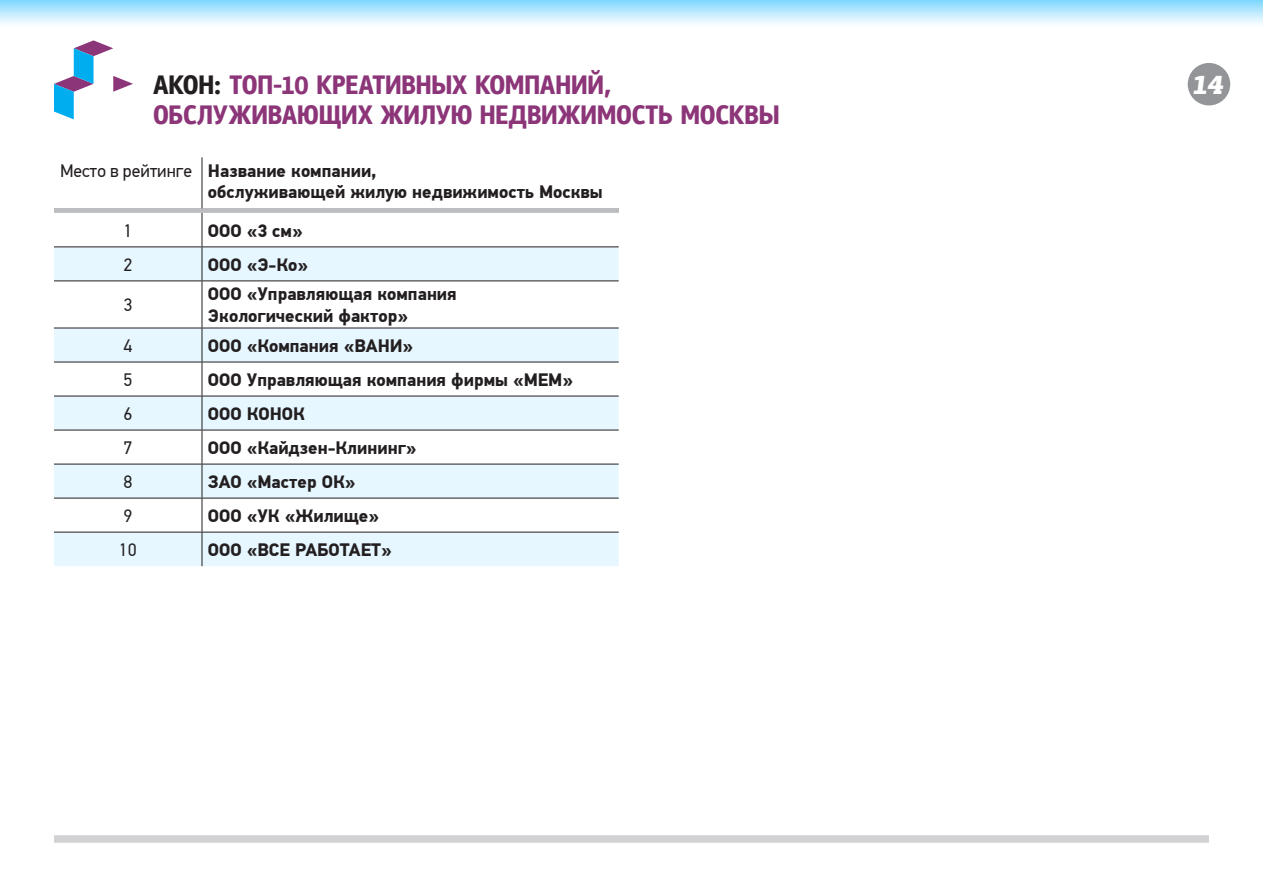
<style>
.page{position:relative;width:1263px;height:893px;background:#fff}
.page>*{position:absolute;margin:0;border:0;box-sizing:border-box;transform-origin:0 0}
.t1{font:italic 900 27px "PF Agora Slab Pro";color:#fff}
.t2{font:700 18px/21.6px "PF Din Text Pro";color:#231f20}
.t3{font:18px "PF Din Text Pro";color:#231f20}
.s1{font-weight:400}
</style>
<div class="page">
<div style="left:0;top:0;width:1263px;height:36px;background:linear-gradient(to bottom,#8bdbff,#fff)"></div>
<svg style="left:54px;top:40px;width:79px;height:79px"></svg>
<div style="left:1188px;top:63px;width:42px;height:42px;background:#939598;border-radius:50%"></div>
<div style="left:54px;top:835px;width:1155px;height:8px;background:#d1d2d4"></div>
<div style="left:54px;top:208px;width:565px;height:5px;background:#bcbdc0"></div>
<svg style="left:54px;top:247px;width:565px;height:319px;fill:#e6f7ff"></svg>
<hr style="left:202px;top:157px;width:1px;height:51px;background:#231f20">
<hr style="left:202px;top:213px;width:1px;height:33px;background:#231f20">
<hr style="left:202px;top:247px;width:1px;height:34px;background:#231f20">
<hr style="left:202px;top:281px;width:1px;height:47px;background:#231f20">
<hr style="left:202px;top:328px;width:1px;height:34px;background:#231f20">
<hr style="left:202px;top:362px;width:1px;height:34px;background:#231f20">
<hr style="left:202px;top:396px;width:1px;height:34px;background:#231f20">
<hr style="left:202px;top:430px;width:1px;height:34px;background:#231f20">
<hr style="left:202px;top:464px;width:1px;height:34px;background:#231f20">
<hr style="left:202px;top:498px;width:1px;height:34px;background:#231f20">
<hr style="left:202px;top:532px;width:1px;height:34px;background:#231f20">
<hr style="left:54px;top:246px;width:148px;height:1px;background:#231f20">
<hr style="left:202px;top:246px;width:417px;height:1px;background:#231f20">
<hr style="left:54px;top:281px;width:148px;height:1px;background:#231f20">
<hr style="left:202px;top:281px;width:417px;height:1px;background:#231f20">
<hr style="left:54px;top:328px;width:148px;height:1px;background:#231f20">
<hr style="left:202px;top:328px;width:417px;height:1px;background:#231f20">
<hr style="left:54px;top:362px;width:148px;height:1px;background:#231f20">
<hr style="left:202px;top:362px;width:417px;height:1px;background:#231f20">
<hr style="left:54px;top:396px;width:148px;height:1px;background:#231f20">
<hr style="left:202px;top:396px;width:417px;height:1px;background:#231f20">
<hr style="left:54px;top:430px;width:148px;height:1px;background:#231f20">
<hr style="left:202px;top:430px;width:417px;height:1px;background:#231f20">
<hr style="left:54px;top:464px;width:148px;height:1px;background:#231f20">
<hr style="left:202px;top:464px;width:417px;height:1px;background:#231f20">
<hr style="left:54px;top:498px;width:148px;height:1px;background:#231f20">
<hr style="left:202px;top:498px;width:417px;height:1px;background:#231f20">
<hr style="left:54px;top:532px;width:148px;height:1px;background:#231f20">
<hr style="left:202px;top:532px;width:417px;height:1px;background:#231f20">
<p class="t2" style="left:208px;top:160px;width:396px;text-indent:-148px"><span class="s1">Место в рейтинге</span> Название компании,<br>обслуживающей жилую недвижимость Москвы</p>
<p class="t3" style="left:123px;top:220px;width:10px">1</p>
<p class="t2" style="left:208px;top:220px;width:96px">ООО «3 см»</p>
<p class="t3" style="left:123px;top:254px;width:10px">2</p>
<p class="t2" style="left:208px;top:254px;width:102px">ООО «Э-Ко»</p>
<p class="t3" style="left:123px;top:294px;width:10px">3</p>
<p class="t2" style="left:208px;top:284px;width:250px">ООО «Управляющая компания<br>Экологический фактор»</p>
<p class="t3" style="left:123px;top:335px;width:10px">4</p>
<p class="t2" style="left:208px;top:335px;width:207px">ООО «Компания «ВАНИ»</p>
<p class="t3" style="left:123px;top:369px;width:10px">5</p>
<p class="t2" style="left:208px;top:369px;width:366px">ООО Управляющая компания фирмы «МЕМ»</p>
<p class="t3" style="left:123px;top:403px;width:10px">6</p>
<p class="t2" style="left:208px;top:403px;width:98px">ООО КОНОК</p>
<p class="t3" style="left:123px;top:437px;width:10px">7</p>
<p class="t2" style="left:208px;top:437px;width:210px">ООО «Кайдзен-Клининг»</p>
<p class="t3" style="left:123px;top:471px;width:10px">8</p>
<p class="t2" style="left:208px;top:471px;width:149px">ЗАО «Мастер ОК»</p>
<p class="t3" style="left:123px;top:505px;width:10px">9</p>
<p class="t2" style="left:208px;top:505px;width:173px">ООО «УК «Жилище»</p>
<p class="t3" style="left:119px;top:539px;width:19px">10</p>
<p class="t2" style="left:208px;top:539px;width:185px">ООО «ВСЕ РАБОТАЕТ»</p>
<h1 class="t1" style="left:1192px;top:67px;width:33px">14</h1>
</div>
